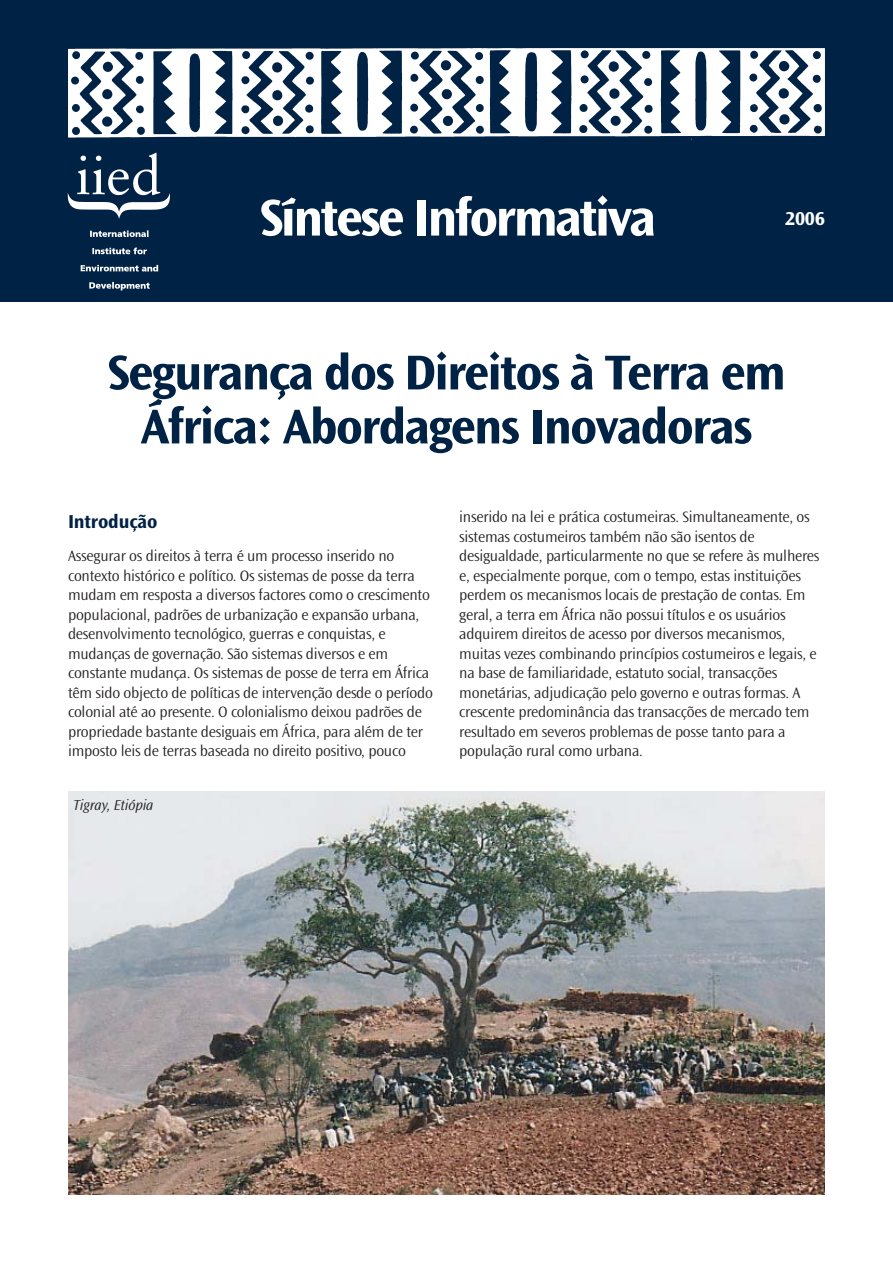
<style>
.page{position:relative;width:893px;height:1263px;background:#fff}
.page>*{position:absolute;margin:0;border:0;box-sizing:border-box;transform-origin:0 0}
.t1{font:700 54px "Ocean Sans";letter-spacing:-.05em;color:#fff}
.t2{font:700 51px/54px "Ocean Sans";letter-spacing:-.035em;color:#024;text-align:center}
.t3{font:700 19.5px "Ocean Sans";letter-spacing:-.01em;color:#024}
.t4{font:700 19.5px "Ocean Sans";color:#fff}
.t5{font:300 15.75px/19.5px "Ocean Sans";letter-spacing:-.015em;color:#231f20}
.t6{font:italic 300 15px "Ocean Sans";letter-spacing:-.01em;color:#231f20}
</style>
<div class="page">
<div style="left:0;top:0;width:893px;height:302px;background:#024"></div>
<img style="left:68px;top:48px;width:757px;height:92px">
<img style="left:68px;top:792px;width:757px;height:403px">
<img style="left:67px;top:152px;width:103px;height:139px">
<h1 class="t1" style="left:259px;top:196px;width:398px">Síntese Informativa</h1>
<p class="t4" style="left:785px;top:210px;width:41px">2006</p>
<h2 class="t2" style="left:107px;top:349px;width:680px">Segurança dos Direitos à Terra em<br>África: Abordagens Inovadoras</h2>
<p class="t3" style="left:68px;top:514px;width:91px">Introdução</p>
<p class="t5" style="left:68px;top:547px;width:366px">Assegurar os direitos à terra é um processo inserido no contexto histórico e político. Os sistemas de posse da terra mudam em resposta a diversos factores como o crescimento populacional, padrões de urbanização e expansão urbana, desenvolvimento tecnológico, guerras e conquistas, e mudanças de governação. São sistemas diversos e em constante mudança. Os sistemas de posse de terra em África têm sido objecto de políticas de intervenção desde o período colonial até ao presente. O colonialismo deixou padrões de propriedade bastante desiguais em África, para além de ter imposto leis de terras baseada no direito positivo, pouco</p>
<p class="t6" style="left:73px;top:799px;width:82px">Tigray, Etiópia</p>
<p class="t5" style="left:459px;top:508px;width:362px">inserido na lei e prática costumeiras. Simultaneamente, os sistemas costumeiros também não são isentos de desigualdade, particularmente no que se refere às mulheres e, especialmente porque, com o tempo, estas instituições perdem os mecanismos locais de prestação de contas. Em geral, a terra em África não possui títulos e os usuários adquirem direitos de acesso por diversos mecanismos, muitas vezes combinando princípios costumeiros e legais, e na base de familiaridade, estatuto social, transacções monetárias, adjudicação pelo governo e outras formas. A crescente predominância das transacções de mercado tem resultado em severos problemas de posse tanto para a população rural como urbana.</p>
</div>
